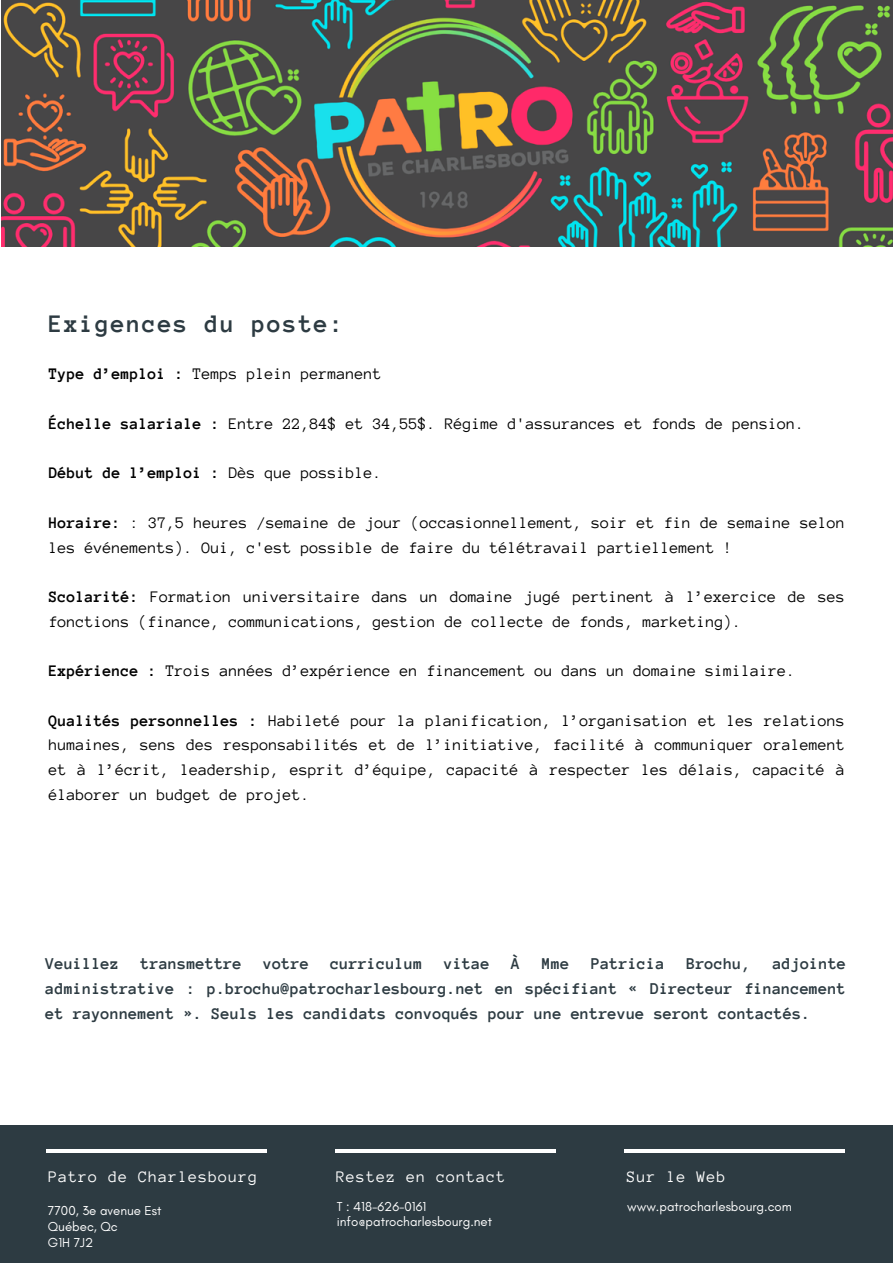
<style>
.page{position:relative;width:893px;height:1264px;background:#fff}
.page>*{position:absolute;margin:0;border:0;box-sizing:border-box;transform-origin:0 0}
.t1{font:700 25.8px "Anonymous Pro";letter-spacing:.06em;color:#2d3b42}
.t2{font:700 16.95px/24.8px "Anonymous Pro";color:#2d3b42;text-align:justify}
.t3{font:16.5px/24.8px "Anonymous Pro";color:#000}
.t4{font:16.5px "Anonymous Pro";letter-spacing:.06em;color:#fff}
.t5{font:700 16.5px "Anonymous Pro";color:#000}
.t6{font:13.2px/15.8px "Glacial Indifference";color:#fff}
.s1{font-weight:700}
.s2{font-weight:400}
</style>
<div class="page">
<div style="left:0;top:1124px;width:892px;height:138px;background:#2d3b42"></div>
<svg style="left:46px;top:1149px;width:221px;height:3px"></svg>
<svg style="left:624px;top:1149px;width:220px;height:3px"></svg>
<svg style="left:335px;top:1149px;width:220px;height:3px"></svg>
<img style="left:1px;top:0;width:891px;height:246px">
<h1 class="t1" style="left:49px;top:311px;width:297px">Exigences du poste:</h1>
<p class="t3" style="left:49px;top:361px;width:334px"><span class="s1">Type d’emploi :</span> Temps plein permanent</p>
<p class="t3" style="left:49px;top:411px;width:757px"><span class="s1">Échelle salariale :</span> Entre 22,84$ et 34,55$. Régime d'assurances et fonds de pension.</p>
<p class="t5" style="left:49px;top:465px;width:334px">Début de l’emploi : <span class="s2">Dès que possible.</span></p>
<p class="t3" style="left:49px;top:510px;width:797px"><span class="s1">Horaire:</span> : 37,5 heures /semaine de jour (occasionnellement, soir et fin de semaine selon les événements). Oui, c'est possible de faire du télétravail partiellement !</p>
<p class="t3" style="left:49px;top:584px;width:797px"><span class="s1">Scolarité:</span> Formation universitaire dans un domaine jugé pertinent à l’exercice de ses fonctions (finance, communications, gestion de collecte de fonds, marketing).</p>
<p class="t3" style="left:49px;top:658px;width:748px"><span class="s1">Expérience :</span> Trois années d’expérience en financement ou dans un domaine similaire.</p>
<p class="t3" style="left:49px;top:708px;width:797px;text-align:justify"><span class="s1">Qualités personnelles :</span> Habileté pour la planification, l’organisation et les relations humaines, sens des responsabilités et de l’initiative, facilité à communiquer oralement et à l’écrit, leadership, esprit d’équipe, capacité à respecter les délais, capacité à élaborer un budget de projet.</p>
<p class="t2" style="left:46px;top:951px;width:75px">Veuillez</p>
<p class="t2" style="left:141px;top:951px;width:103px">transmettre</p>
<p class="t2" style="left:263px;top:951px;width:48px">votre</p>
<p class="t2" style="left:330px;top:951px;width:94px">curriculum</p>
<p class="t2" style="left:444px;top:951px;width:48px">vitae</p>
<p class="t2" style="left:511px;top:951px;width:11px">À</p>
<p class="t2" style="left:542px;top:951px;width:29px">Mme</p>
<p class="t2" style="left:591px;top:951px;width:75px">Patricia</p>
<p class="t2" style="left:686px;top:951px;width:66px">Brochu,</p>
<p class="t2" style="left:46px;top:951px;width:802px;text-indent:727px">adjointe administrative : p.brochu@patrocharlesbourg.net en spécifiant « Directeur financement et rayonnement ». Seuls les candidats convoqués pour une entrevue seront contactés.</p>
<p class="t4" style="left:48px;top:1168px;width:211px">Patro de Charlesbourg</p>
<p class="t6" style="left:48px;top:1202px;width:115px">7700, 3e avenue Est<br>Québec, Qc<br>G1H 7J2</p>
<p class="t4" style="left:336px;top:1168px;width:171px">Restez en contact</p>
<p class="t6" style="left:337px;top:1198px;width:157px">T : 418-626-0161 info@patrocharlesbourg.net</p>
<p class="t4" style="left:626px;top:1168px;width:101px">Sur le Web</p>
<p class="t6" style="left:627px;top:1198px;width:166px">www.patrocharlesbourg.com</p>
</div>
